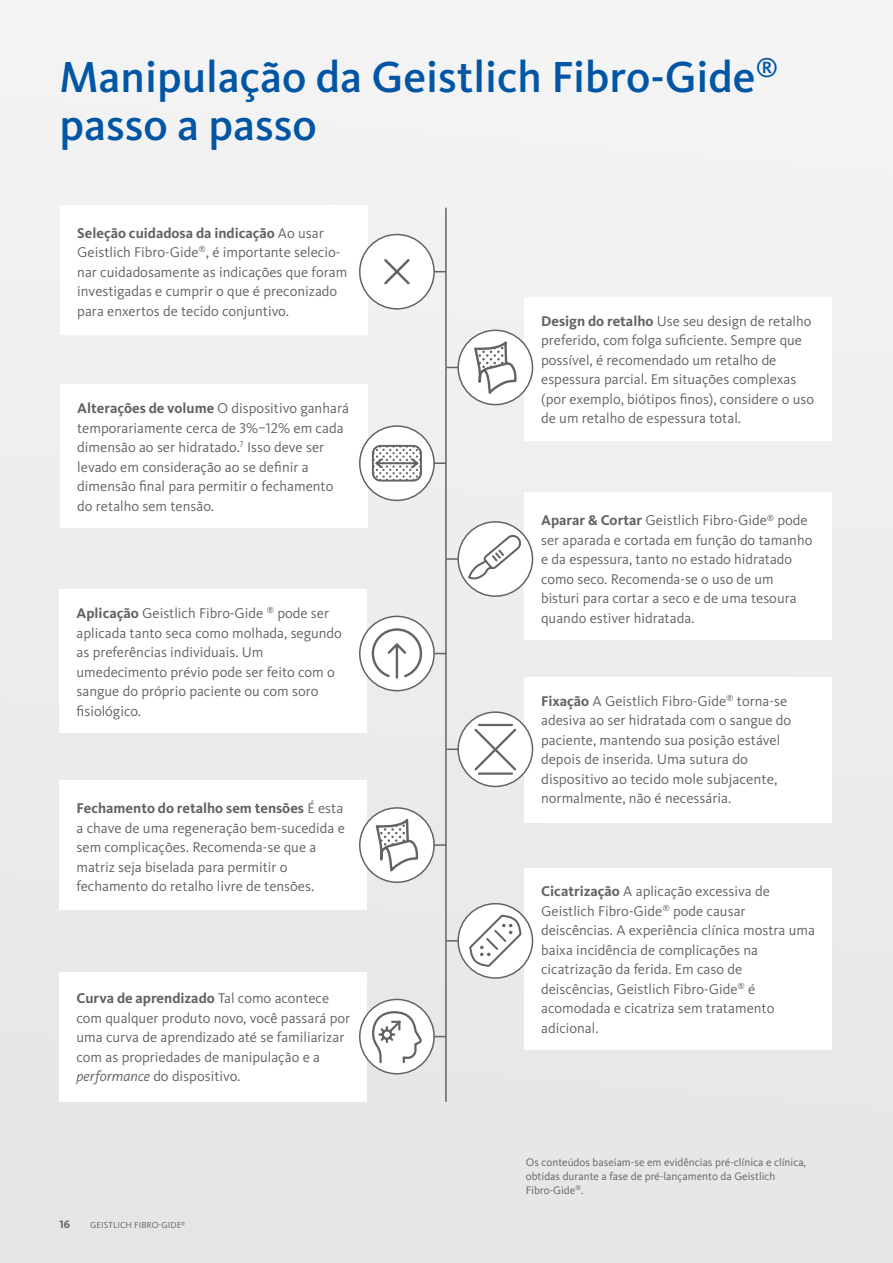
<style>
.page{position:relative;width:893px;height:1263px;background:#ededed}
.page>*{position:absolute;margin:0;border:0;box-sizing:border-box;transform-origin:0 0}
.t1{font:500 45px/48.8px "Kievit Pro";color:#0056a4}
.t2{font:14.7px/19.5px "Kievit Pro";color:#646363}
.t3{font:11.25px/13.8px "Kievit Pro";color:#646363}
.t4{font:700 11.25px "Kievit Pro";color:#646363}
.t5{font:9px "Kievit Pro";letter-spacing:.01em;color:#646363}
.s1{font-weight:700}
.s2{font-style:italic}
</style>
<div class="page">
<hr style="left:445px;top:208px;width:2px;height:894px;background:#646363">
<div style="left:60px;top:206px;width:308px;height:129px;background:#fff"></div>
<hr style="left:382px;top:271px;width:64px;height:1px;background:#646363">
<div style="left:360px;top:235px;width:74px;height:74px;background:#fff;border-radius:50%"></div>
<svg style="left:374px;top:259px;width:45px;height:48px"></svg>
<div style="left:359px;top:234px;width:76px;height:76px;border:2px solid #646363;border-radius:50%"></div>
<div style="left:60px;top:384px;width:308px;height:144px;background:#fff"></div>
<hr style="left:382px;top:462px;width:64px;height:2px;background:#646363">
<div style="left:360px;top:426px;width:74px;height:74px;background:#fff;border-radius:50%"></div>
<div style="left:372px;top:445px;width:50px;height:37px;border:2px solid #646363;border-radius:8px"></div>
<svg style="left:372px;top:445px;width:49px;height:36px"></svg>
<div style="left:359px;top:425px;width:76px;height:76px;border:2px solid #646363;border-radius:50%"></div>
<div style="left:524px;top:297px;width:308px;height:144px;background:#fff"></div>
<hr style="left:446px;top:367px;width:64px;height:1px;background:#646363">
<div style="left:458px;top:330px;width:74px;height:75px;background:#fff;border-radius:50%"></div>
<div style="left:457px;top:330px;width:76px;height:75px;border:2px solid #646363;border-radius:50%"></div>
<svg style="left:473px;top:339px;width:45px;height:67px"></svg>
<div style="left:524px;top:493px;width:308px;height:147px;background:#fff"></div>
<hr style="left:446px;top:558px;width:64px;height:2px;background:#646363">
<div style="left:458px;top:522px;width:74px;height:74px;background:#fff;border-radius:50%"></div>
<svg style="left:467px;top:533px;width:56px;height:51px"></svg>
<div style="left:457px;top:521px;width:76px;height:76px;border:2px solid #646363;border-radius:50%"></div>
<hr style="left:382px;top:1036px;width:64px;height:1px;background:#646363">
<div style="left:60px;top:972px;width:307px;height:129px;background:#fff"></div>
<div style="left:360px;top:999px;width:74px;height:75px;background:#fff;border-radius:50%"></div>
<svg style="left:371px;top:1010px;width:51px;height:54px"></svg>
<div style="left:359px;top:999px;width:76px;height:75px;border:2px solid #646363;border-radius:50%"></div>
<hr style="left:382px;top:844px;width:64px;height:2px;background:#646363">
<div style="left:60px;top:780px;width:307px;height:130px;background:#fff"></div>
<div style="left:360px;top:808px;width:74px;height:74px;background:#fff;border-radius:50%"></div>
<div style="left:359px;top:807px;width:76px;height:76px;border:2px solid #646363;border-radius:50%"></div>
<svg style="left:374px;top:819px;width:45px;height:64px"></svg>
<hr style="left:382px;top:653px;width:64px;height:1px;background:#646363">
<div style="left:60px;top:589px;width:307px;height:144px;background:#fff"></div>
<div style="left:360px;top:616px;width:74px;height:75px;background:#fff;border-radius:50%"></div>
<svg style="left:370px;top:627px;width:53px;height:53px"></svg>
<div style="left:359px;top:616px;width:76px;height:75px;border:2px solid #646363;border-radius:50%"></div>
<hr style="left:446px;top:748px;width:64px;height:2px;background:#646363">
<div style="left:524px;top:677px;width:308px;height:146px;background:#fff"></div>
<div style="left:458px;top:712px;width:74px;height:74px;background:#fff;border-radius:50%"></div>
<svg style="left:474px;top:723px;width:43px;height:52px"></svg>
<div style="left:457px;top:711px;width:76px;height:76px;border:2px solid #646363;border-radius:50%"></div>
<hr style="left:446px;top:940px;width:64px;height:1px;background:#646363">
<div style="left:524px;top:867px;width:308px;height:182px;background:#fff"></div>
<div style="left:458px;top:904px;width:74px;height:74px;background:#fff;border-radius:50%"></div>
<svg style="left:468px;top:913px;width:55px;height:58px"></svg>
<div style="left:457px;top:903px;width:76px;height:76px;border:2px solid #646363;border-radius:50%"></div>
<h1 class="t1" style="left:60px;top:52px;width:720px">Manipulação da Geistlich Fibro-Gide<sup>® </sup>passo a passo</h1>
<p class="t2" style="left:77px;top:223px;width:272px"><span class="s1">Seleção cuidadosa da indicação</span> Ao usar Geistlich Fibro-Gide<sup>®</sup>, é importante selecio&shy;nar cuidadosamente as indicações que foram investigadas e cumprir o que é preconizado para enxertos de tecido conjuntivo.</p>
<p class="t2" style="left:77px;top:398px;width:273px"><span class="s1">Alterações de volume</span> O dispositivo ganhará temporariamente cerca de 3%–12% em cada dimensão ao ser hidratado.<sup>7</sup> Isso deve ser levado em consideração ao se definir a dimensão final para permitir o fechamento do retalho sem tensão.</p>
<p class="t2" style="left:77px;top:603px;width:267px"><span class="s1">Aplicação</span> Geistlich Fibro-Gide <sup>®</sup> pode ser aplicada tanto seca como molhada, segundo as preferências individuais. Um umedecimento prévio pode ser feito com o sangue do próprio paciente ou com soro fisiológico.</p>
<p class="t2" style="left:77px;top:798px;width:270px"><span class="s1">Fechamento do retalho sem tensões</span> É esta a chave de uma regeneração bem-sucedida e sem complicações. Recomenda-se que a matriz seja biselada para permitir o fechamento do retalho livre de tensões.</p>
<p class="t2" style="left:77px;top:988px;width:275px"><span class="s1">Curva de aprendizado</span> Tal como acontece com qualquer produto novo, você passará por uma curva de aprendizado até se familiarizar com as propriedades de manipulação e a <span class="s2">performance</span> do dispositivo.</p>
<p class="t4" style="left:60px;top:1217px;width:12px">16</p>
<p class="t5" style="left:90px;top:1219px;width:97px">GEISTLICH FIBRO-GIDE<sup>@</sup></p>
<p class="t2" style="left:541px;top:311px;width:274px"><span class="s1">Design do retalho</span> Use seu design de retalho preferido, com folga suficiente. Sempre que possível, é recomendado um retalho de espessura parcial. Em situações complexas (por exemplo, biótipos finos), considere o uso de um retalho de espessura total.</p>
<p class="t2" style="left:541px;top:511px;width:273px"><span class="s1">Aparar &amp; Cortar</span> Geistlich Fibro-Gide<sup>®</sup> pode ser aparada e cortada em função do tamanho e da espessura, tanto no estado hidratado como seco. Recomenda-se o uso de um bisturi para cortar a seco e de uma tesoura quando estiver hidratada.</p>
<p class="t2" style="left:541px;top:691px;width:252px"><span class="s1">Fixação</span> A Geistlich Fibro-Gide<sup>®</sup> torna-se adesiva ao ser hidratada com o sangue do paciente, mantendo sua posição estável depois de inserida. Uma sutura do dispositivo ao tecido mole subjacente, normalmente, não é necessária.</p>
<p class="t2" style="left:541px;top:881px;width:275px"><span class="s1">Cicatrização</span> A aplicação excessiva de Geistlich Fibro-Gide<sup>®</sup> pode causar deiscências. A experiência clínica mostra uma baixa incidência de complicações na cicatrização da ferida. Em caso de deiscências, Geistlich Fibro-Gide<sup>®</sup> é acomodada e cicatriza sem tratamento adicional.</p>
<p class="t3" style="left:526px;top:1155px;width:282px">Os conteúdos baseiam-se em evidências pré-clínica e clínica, obtidas durante a fase de pré-lançamento da Geistlich<br>Fibro-Gide<sup>®</sup>.</p>
</div>
